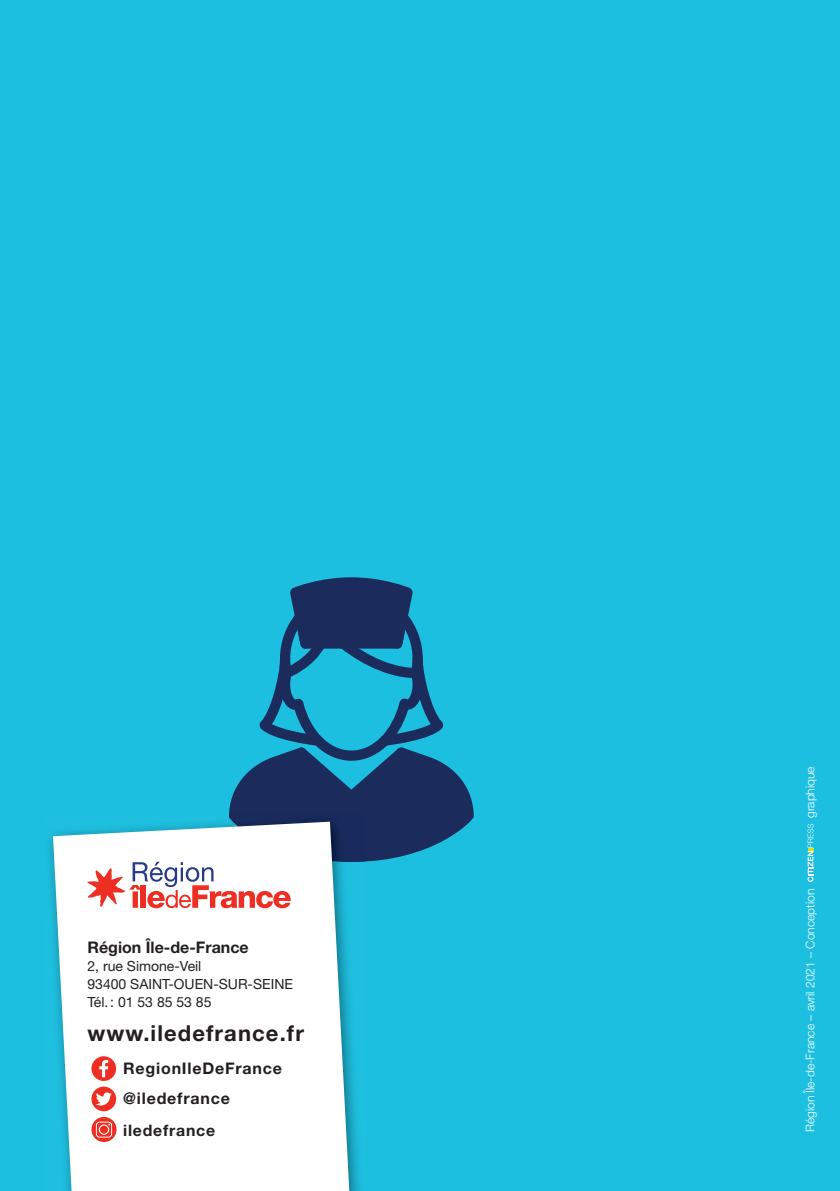
<style>
.page{position:relative;width:840px;height:1191px;background:#fff}
.page>*{position:absolute;margin:0;border:0;box-sizing:border-box;transform-origin:0 0}
.t1{font:700 22px "Helvetica Neue LT Std";letter-spacing:.05em;color:#231f20}
.t2{font:700 16px "Helvetica Neue LT Std";letter-spacing:.05em;color:#231f20}
.t3{font:700 16px "Helvetica Neue LT Std";color:#231f20}
.t4{font:700 15.8px "Helvetica Neue LT Std";letter-spacing:.05em;color:#231f20}
.t5{font:14px/18px "Helvetica Neue LT Std";color:#231f20}
.t6{font:300 12px "Helvetica Neue LT Std";color:#fff}
</style>
<div class="page">
<div style="left:0;top:0;width:839px;height:1191px;background:#1cbfdf"></div>
<svg style="left:807px;top:823px;width:6px;height:59px"></svg>
<svg style="left:53px;top:828px;width:298px;height:363px;background:#edf8fa"></svg>
<div style="left:65px;top:839px;width:248px;height:91px;background:#fff"></div>
<svg style="left:87px;top:577px;width:386px;height:331px"></svg>
<div style="left:91px;top:1086px;width:25px;height:25px;background:#ee2e22;border-radius:50%"></div>
<svg style="left:96px;top:1092px;width:16px;height:13px"></svg>
<div style="left:91px;top:1056px;width:25px;height:25px;background:#ee2e22;border-radius:50%"></div>
<svg style="left:99px;top:1060px;width:9px;height:17px"></svg>
<svg style="left:91px;top:1117px;width:25px;height:25px"></svg>
<svg style="left:96px;top:1121px;width:16px;height:16px"></svg>
<p class="t3" style="left:87px;top:937px;width:163px">Région Île-de-France</p>
<p class="t5" style="left:87px;top:956px;width:207px">2, rue Simone-Veil<br>93400 SAINT-OUEN-SUR-SEINE<br>Tél. : 01 53 85 53 85</p>
<h1 class="t1" style="left:87px;top:1019px;width:218px">www.iledefrance.fr</h1>
<p class="t2" style="left:123px;top:1058px;width:160px">RegionIleDeFrance</p>
<p class="t2" style="left:123px;top:1088px;width:108px">@iledefrance</p>
<p class="t4" style="left:123px;top:1120px;width:93px">iledefrance</p>
<p class="t6" style="left:802px;top:818px;width:53px;rotate:-90deg">graphique</p>
<p class="t6" style="left:802px;top:1132px;width:245px;rotate:-90deg">Région Île-de-France – avril 2021 – Conception</p>
</div>
